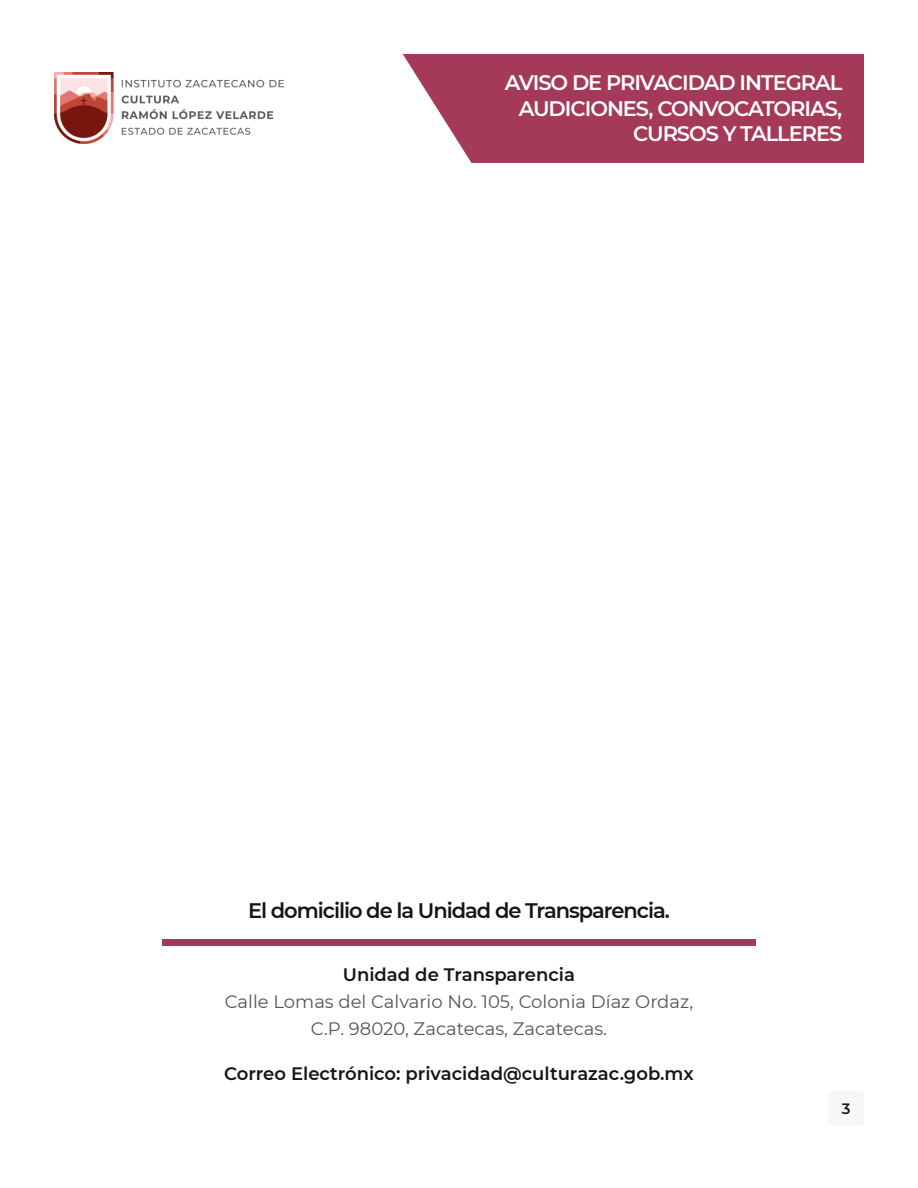
<style>
.page{position:relative;width:918px;height:1188px;background:#fff}
.page>*{position:absolute;margin:0;border:0;box-sizing:border-box;transform-origin:0 0}
.t1{font:600 21px/25.5px "Montserrat";letter-spacing:-.05em;color:#fff;text-align:right}
.t2{font:600 21px "Montserrat";letter-spacing:-.05em;color:#151515}
.t3{font:18px/27px "Montserrat";color:#555;text-align:center}
.t4{font:600 18px "Montserrat";color:#151515}
.t5{font:600 15px "Montserrat";color:#151515}
</style>
<div class="page">
<img style="left:54px;top:72px;width:226px;height:72px">
<div style="left:403px;top:54px;width:461px;height:108px;background:#a43959"></div>
<svg style="left:280px;top:54px;width:193px;height:109px"></svg>
<div style="left:828px;top:1091px;width:36px;height:35px;background:#f7f7f7;border-radius:3px"></div>
<div style="left:162px;top:940px;width:594px;height:6px;background:#a43959"></div>
<p class="t1" style="left:505px;top:70px;width:339px">AVISO DE PRIVACIDAD INTEGRAL<br>AUDICIONES, CONVOCATORIAS,<br>CURSOS Y TALLERES</p>
<p class="t2" style="left:248px;top:898px;width:423px">El domicilio de la Unidad de Transparencia.</p>
<p class="t4" style="left:343px;top:964px;width:234px">Unidad de Transparencia</p>
<p class="t3" style="left:225px;top:988px;width:470px">Calle Lomas del Calvario No. 105, Colonia Díaz Ordaz,<br>C.P. 98020, Zacatecas, Zacatecas.</p>
<p class="t4" style="left:224px;top:1063px;width:471px">Correo Electrónico: privacidad@culturazac.gob.mx</p>
<p class="t5" style="left:842px;top:1099px;width:10px">3</p>
</div>
